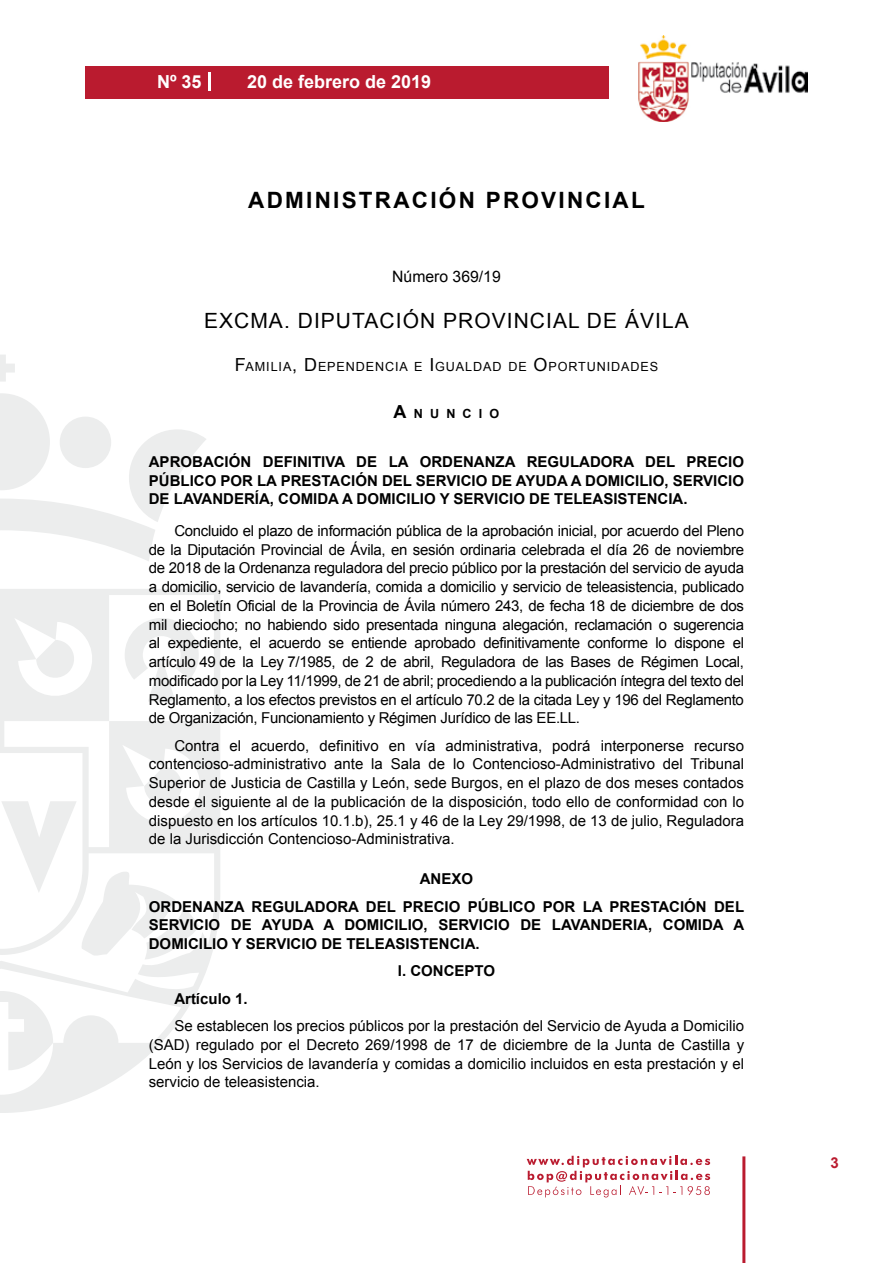
<style>
.page{position:relative;width:893px;height:1263px;background:#fff}
.page>*{position:absolute;margin:0;border:0;box-sizing:border-box;transform-origin:0 0}
.t1{font:700 22.5px "Arial";letter-spacing:.1em;color:#000}
.t2{font:21px "Arial";letter-spacing:.05em;color:#000}
.t3{font:700 18px "Arial";color:#fff}
.t4{font:15.75px "Arial";color:#000}
.t5{font:15px/18.8px "Arial";color:#000;text-align:justify}
.t6{font:700 15px/18.8px "Arial";color:#000;text-align:justify}
.t7{font:700 15px "Arial";color:#ba1b2f}
.t8{font:12.6px "Arial";letter-spacing:.07em;color:#000}
.t9{font:700 12.6px "Arial";letter-spacing:.57em;color:#000}
.s1{font-size:18px}
</style>
<div class="page">
<svg style="left:527px;top:1156px;width:183px;height:41px"></svg>
<div style="left:85px;top:66px;width:523px;height:33px;background:#ba1b2f"></div>
<img style="left:638px;top:36px;width:170px;height:86px">
<hr style="left:742px;top:1156px;width:3px;height:107px;background:#ba1b2f">
<svg style="left:208px;top:72px;width:2px;height:18px"></svg>
<svg style="left:0;top:355px;width:15px;height:27px"></svg>
<svg style="left:0;top:393px;width:206px;height:168px"></svg>
<svg style="left:0;top:589px;width:220px;height:524px"></svg>
<svg style="left:36px;top:640px;width:40px;height:40px"></svg>
<svg style="left:125px;top:618px;width:74px;height:83px"></svg>
<svg style="left:0;top:991px;width:53px;height:79px"></svg>
<svg style="left:1px;top:767px;width:198px;height:192px"></svg>
<p class="t3" style="left:157px;top:69px;width:46px">Nº 35</p>
<p class="t3" style="left:247px;top:69px;width:186px">20 de febrero de 2019</p>
<h1 class="t1" style="left:248px;top:185px;width:398px">ADMINISTRACIÓN PROVINCIAL</h1>
<p class="t4" style="left:392px;top:266px;width:110px">Número 369/19</p>
<h2 class="t2" style="left:204px;top:307px;width:486px">EXCMA. DIPUTACIÓN PROVINCIAL DE ÁVILA</h2>
<p class="t8" style="left:235px;top:359px;width:425px"><span class="s1">F</span>AMILIA<span class="s1">, D</span>EPENDENCIA E <span class="s1">I</span> GUALDAD DE <span class="s1">O</span>PORTUNIDADES</p>
<p class="t9" style="left:394px;top:405px;width:107px"><span class="s1">A</span>NUNCIO</p>
<p class="t6" style="left:149px;top:453px;width:597px">APROBACIÓN DEFINITIVA DE LA ORDENANZA REGULADORA DEL PRECIO PÚBLICO POR LA PRESTACIÓN DEL SERVICIO DE AYUDA A DOMICILIO, SERVICIO DE LAVANDERÍA, COMIDA A DOMICILIO Y SERVICIO DE TELEASISTENCIA.</p>
<p class="t5" style="left:149px;top:521px;width:597px;text-indent:26px">Concluido el plazo de información pública de la aprobación inicial, por acuerdo del Pleno de la Diputación Provincial de Ávila, en sesión ordinaria celebrada el día 26 de noviembre de 2018 de la Ordenanza reguladora del precio público por la prestación del servicio de ayuda a domicilio, servicio de lavandería, comida a domicilio y servicio de teleasistencia, publicado en el Boletín Oficial de la Provincia de Ávila número 243, de fecha 18 de diciembre de dos mil dieciocho; no habiendo sido presentada ninguna alegación, reclamación o sugerencia al expediente, el acuerdo se entiende aprobado definitivamente conforme lo dispone el artículo 49 de la Ley 7/1985, de 2 de abril, Reguladora de las Bases de Régimen Local, modificado por la Ley 11/1999, de 21 de abril; procediendo a la publicación íntegra del texto del Reglamento, a los efectos previstos en el artículo 70.2 de la citada Ley y 196 del Reglamento de Organización, Funcionamiento y Régimen Jurídico de las EE.LL.</p>
<p class="t5" style="left:149px;top:736px;width:597px;text-indent:26px">Contra el acuerdo, definitivo en vía administrativa, podrá interponerse recurso contencioso-administrativo ante la Sala de lo Contencioso-Administrativo del Tribunal Superior de Justicia de Castilla y León, sede Burgos, en el plazo de dos meses contados desde el siguiente al de la publicación de la disposición, todo ello de conformidad con lo dispuesto en los artículos 10.1.b), 25.1 y 46 de la Ley 29/1998, de 13 de julio, Reguladora de la Jurisdicción Contencioso-Administrativa.</p>
<p class="t6" style="left:149px;top:866px;width:597px;line-height:27.3px;text-align:center">ANEXO<br>ORDENANZA REGULADORA DEL PRECIO PÚBLICO POR LA PRESTACIÓN DEL</p>
<p class="t6" style="left:149px;top:916px;width:597px">SERVICIO DE AYUDA A DOMICILIO, SERVICIO DE LAVANDERIA, COMIDA A<br>DOMICILIO Y SERVICIO DE TELEASISTENCIA.</p>
<p class="t6" style="left:398px;top:962px;width:99px">I. CONCEPTO</p>
<p class="t6" style="left:174px;top:989px;width:75px">Artículo 1.</p>
<p class="t5" style="left:149px;top:1016px;width:597px;text-indent:26px">Se establecen los precios públicos por la prestación del Servicio de Ayuda a Domicilio (SAD) regulado por el Decreto 269/1998 de 17 de diciembre de la Junta de Castilla y León y los Servicios de lavandería y comidas a domicilio incluidos en esta prestación y el servicio de teleasistencia.</p>
<p class="t7" style="left:831px;top:1153px;width:10px">3</p>
</div>
